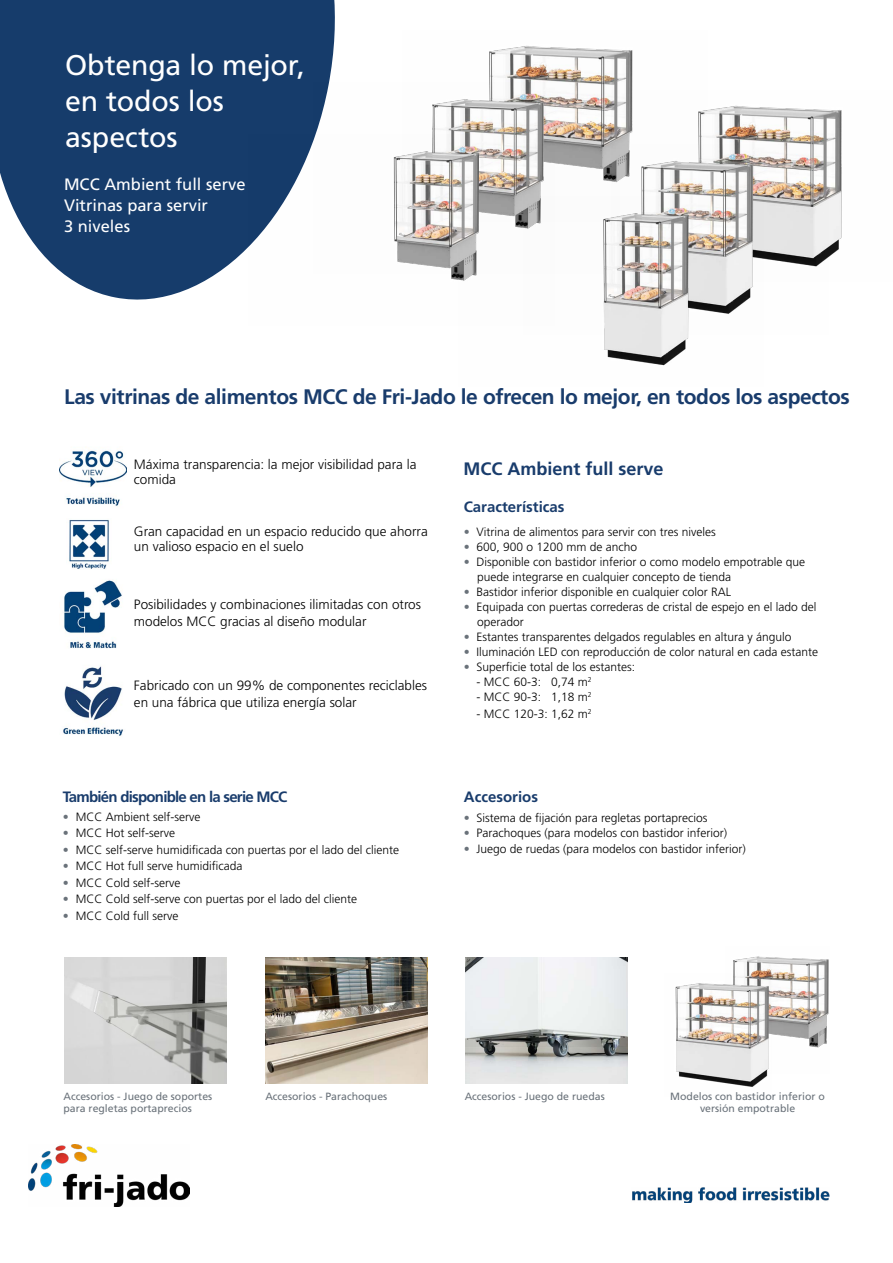
<style>
.page{position:relative;width:893px;height:1263px;background:#fff}
.page>*{position:absolute;margin:0;border:0;box-sizing:border-box;transform-origin:0 0}
.t1{font:28.5px/36px "Frutiger LT Std";letter-spacing:-.005em;color:#fff}
.t2{font:700 21px "Frutiger LT Std";letter-spacing:-.02em;color:#193c6c}
.t3{font:700 18px "Frutiger LT Std";color:#193c6c}
.t4{font:16.5px/21px "Frutiger LT Std";color:#fff}
.t5{font:700 15px "Frutiger LT Std";letter-spacing:-.05em;color:#193c6c}
.t6{font:700 15px "Frutiger LT Std";color:#193c6c}
.t7{font:300 13.5px/16.5px "Frutiger LT Std";color:#000}
.t8{font:300 12px/15px "Frutiger LT Std";color:#000}
.t9{font:10.5px/12px "Frutiger LT Std";color:#6a727a}
.s1{color:#6a727a}
</style>
<div class="page">
<svg style="left:0;top:0;width:335px;height:300px;background:#284b77"></svg>
<img style="left:29px;top:1144px;width:161px;height:62px">
<img style="left:632px;top:1187px;width:197px;height:16px">
<img style="left:59px;top:450px;width:68px;height:56px">
<img style="left:64px;top:580px;width:58px;height:69px">
<img style="left:63px;top:666px;width:60px;height:70px">
<img style="left:64px;top:957px;width:162px;height:127px">
<img style="left:266px;top:957px;width:162px;height:127px">
<img style="left:466px;top:957px;width:162px;height:127px">
<img style="left:69px;top:520px;width:40px;height:48px">
<img style="left:733px;top:956px;width:96px;height:92px">
<img style="left:675px;top:973px;width:97px;height:114px">
<img style="left:489px;top:46px;width:144px;height:44px">
<img style="left:619px;top:90px;width:223px;height:168px">
<img style="left:314px;top:82px;width:305px;height:62px">
<img style="left:554px;top:144px;width:274px;height:123px">
<img style="left:249px;top:135px;width:305px;height:165px">
<img style="left:458px;top:196px;width:305px;height:170px">
<h1 class="t1" style="left:65px;top:47px;width:241px">Obtenga lo mejor, en todos los aspectos</h1>
<h3 class="t4" style="left:64px;top:174px;width:183px">MCC Ambient full serve<br>Vitrinas para servir<br>3 niveles</h3>
<h2 class="t2" style="left:64px;top:384px;width:787px">Las vitrinas de alimentos MCC de Fri-Jado le ofrecen lo mejor, en todos los aspectos</h2>
<p class="t7" style="left:134px;top:457px;width:284px;line-height:15px">Máxima transparencia: la mejor visibilidad para la comida</p>
<p class="t7" style="left:134px;top:524px;width:295px;line-height:15px">Gran capacidad en un espacio reducido que ahorra un valioso espacio en el suelo</p>
<p class="t7" style="left:134px;top:596px;width:289px">Posibilidades y combinaciones ilimitadas con otros modelos MCC gracias al diseño modular</p>
<p class="t7" style="left:134px;top:677px;width:295px">Fabricado con un 99% de componentes reciclables en una fábrica que utiliza energía solar</p>
<h3 class="t3" style="left:463px;top:458px;width:202px">MCC Ambient full serve</h3>
<p class="t6" style="left:464px;top:497px;width:102px">Características</p>
<p class="t8" style="left:464px;top:525px;width:253px"><span class="s1">•</span> Vitrina de alimentos para servir con tres niveles</p>
<p class="t8" style="left:464px;top:540px;width:175px"><span class="s1">•</span> 600, 900 o 1200 mm de ancho</p>
<p class="t8" style="left:477px;top:555px;width:330px;text-indent:-13px"><span class="s1">•</span> Disponible con bastidor inferior o como modelo empotrable que puede integrarse en cualquier concepto de tienda</p>
<p class="t8" style="left:464px;top:585px;width:269px"><span class="s1">•</span> Bastidor inferior disponible en cualquier color RAL</p>
<p class="t8" style="left:477px;top:600px;width:341px;text-indent:-13px"><span class="s1">•</span> Equipada con puertas correderas de cristal de espejo en el lado del operador</p>
<p class="t8" style="left:464px;top:630px;width:329px"><span class="s1">•</span> Estantes transparentes delgados regulables en altura y ángulo</p>
<p class="t8" style="left:464px;top:645px;width:356px"><span class="s1">•</span> Iluminación LED con reproducción de color natural en cada estante</p>
<p class="t8" style="left:464px;top:660px;width:173px"><span class="s1">•</span> Superficie total de los estantes:</p>
<p class="t8" style="left:476px;top:675px;width:117px">- MCC 60-3: 0,74 m<sup>2</sup></p>
<p class="t8" style="left:476px;top:690px;width:117px">- MCC 90-3: 1,18 m<sup>2</sup></p>
<p class="t8" style="left:476px;top:706px;width:117px">- MCC 120-3: 1,62 m<sup>2</sup></p>
<p class="t5" style="left:63px;top:788px;width:226px">También disponible en la serie MCC</p>
<p class="t6" style="left:464px;top:788px;width:76px">Accesorios</p>
<p class="t8" style="left:464px;top:810px;width:245px"><span class="s1">•</span> Sistema de fijación para regletas portaprecios</p>
<p class="t8" style="left:464px;top:825px;width:265px"><span class="s1">•</span> Parachoques (para modelos con bastidor inferior)</p>
<p class="t8" style="left:464px;top:842px;width:284px"><span class="s1">•</span> Juego de ruedas (para modelos con bastidor inferior)</p>
<p class="t8" style="left:63px;top:809px;width:139px"><span class="s1">•</span> MCC Ambient self-serve</p>
<p class="t8" style="left:63px;top:826px;width:114px"><span class="s1">•</span> MCC Hot self-serve</p>
<p class="t8" style="left:63px;top:842px;width:338px"><span class="s1">•</span> MCC self-serve humidificada con puertas por el lado del cliente</p>
<p class="t8" style="left:63px;top:859px;width:181px"><span class="s1">•</span> MCC Hot full serve humidificada</p>
<p class="t8" style="left:63px;top:875px;width:119px"><span class="s1">•</span> MCC Cold self-serve</p>
<p class="t8" style="left:63px;top:892px;width:296px"><span class="s1">•</span> MCC Cold self-serve con puertas por el lado del cliente</p>
<p class="t8" style="left:63px;top:908px;width:117px"><span class="s1">•</span> MCC Cold full serve</p>
<p class="t9" style="left:64px;top:1090px;width:150px">Accesorios - Juego de soportes para regletas portaprecios</p>
<p class="t9" style="left:265px;top:1090px;width:123px">Accesorios - Parachoques</p>
<p class="t9" style="left:465px;top:1090px;width:142px">Accesorios - Juego de ruedas</p>
<p class="t9" style="left:670px;top:1090px;width:156px;text-align:center">Modelos con bastidor inferior o versión empotrable</p>
</div>
